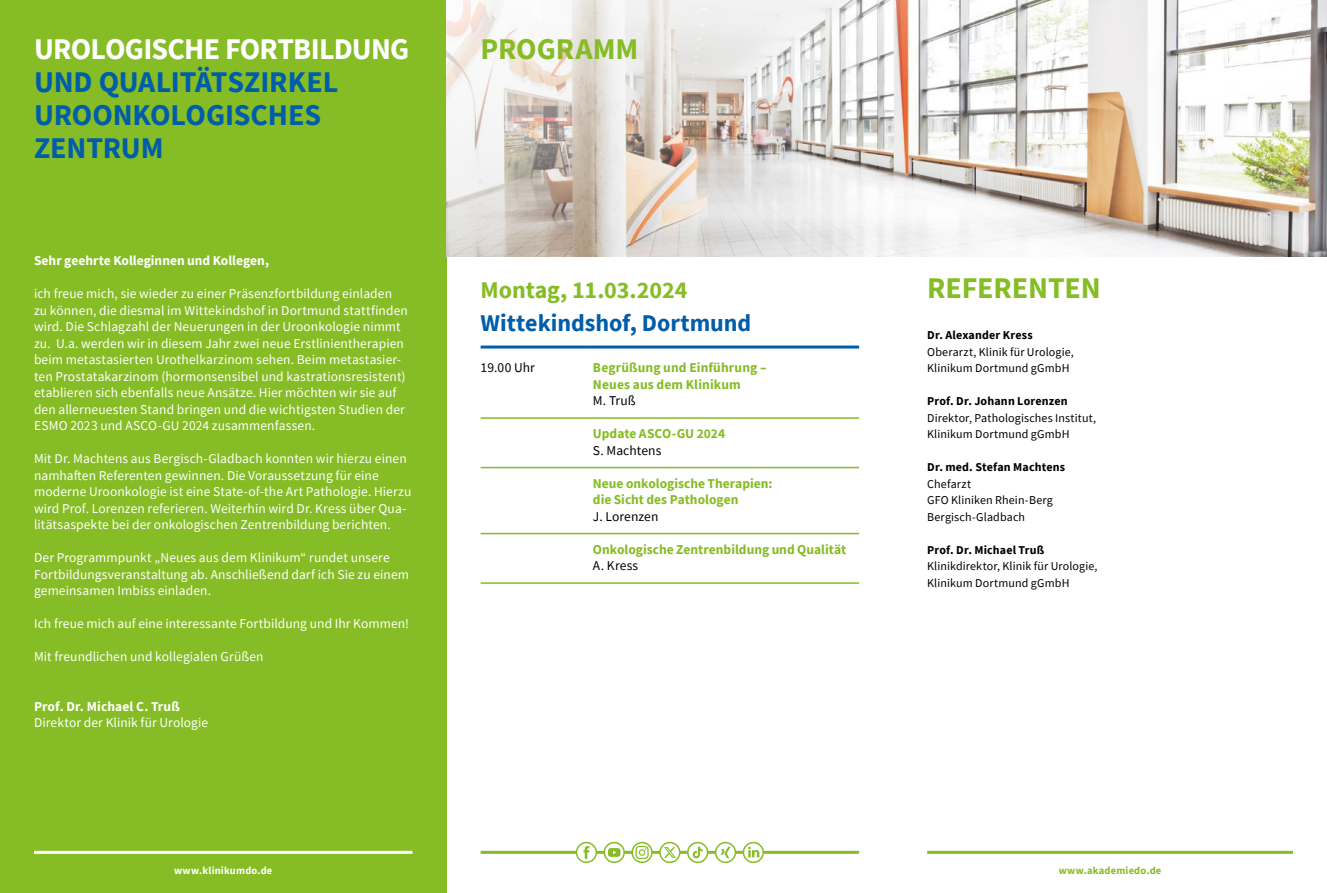
<style>
.page{position:relative;width:1327px;height:893px;background:#fff}
.page>*{position:absolute;margin:0;border:0;box-sizing:border-box;transform-origin:0 0}
.t1{font:700 30px/33px "Source Sans Pro";letter-spacing:-.005em;color:#005da9}
.t2{font:700 30px "Source Sans Pro";letter-spacing:-.025em;color:#fff}
.t3{font:700 30px "Source Sans Pro";letter-spacing:-.005em;color:#86bc25}
.t4{font:700 24px "Source Sans Pro";color:#005da9}
.t5{font:700 24px "Source Sans Pro";letter-spacing:-.005em;color:#86bc25}
.t6{font:13.5px/16.5px "Source Sans Pro";letter-spacing:.005em;color:#fff}
.t7{font:700 13.5px/16.5px "Source Sans Pro";color:#86bc25}
.t8{font:700 13.5px "Source Sans Pro";color:#fff}
.t9{font:13.5px "Source Sans Pro";letter-spacing:.005em;color:#000}
.t10{font:12px/16.5px "Source Sans Pro";letter-spacing:.01em;color:#000}
.t11{font:700 12px "Source Sans Pro";letter-spacing:.015em;color:#000}
.t12{font:700 10.5px "Source Sans Pro";letter-spacing:.02em;color:#fff}
.t13{font:700 10.5px "Source Sans Pro";letter-spacing:.02em;color:#86bc25}
</style>
<div class="page">
<div style="left:0;top:0;width:446px;height:893px;background:#86bc25"></div>
<hr style="left:34px;top:851px;width:378px;height:3px;background:#fff">
<hr style="left:927px;top:851px;width:366px;height:3px;background:#86bc25">
<hr style="left:480px;top:417px;width:107px;height:2px;background:#86bc25">
<hr style="left:587px;top:417px;width:272px;height:2px;background:#86bc25">
<hr style="left:480px;top:467px;width:107px;height:1px;background:#86bc25">
<hr style="left:587px;top:467px;width:272px;height:1px;background:#86bc25">
<hr style="left:480px;top:533px;width:107px;height:1px;background:#86bc25">
<hr style="left:587px;top:533px;width:272px;height:1px;background:#86bc25">
<hr style="left:480px;top:582px;width:107px;height:2px;background:#86bc25">
<hr style="left:587px;top:582px;width:272px;height:2px;background:#86bc25">
<hr style="left:480px;top:346px;width:107px;height:3px;background:#005da9">
<hr style="left:587px;top:346px;width:272px;height:3px;background:#005da9">
<img style="left:1118px;top:0;width:209px;height:257px">
<svg style="left:446px;top:0;width:672px;height:257px"></svg>
<hr style="left:480px;top:851px;width:379px;height:3px;background:#86bc25">
<div style="left:576px;top:843px;width:20px;height:19px;background:#fff;border-radius:50%"></div>
<div style="left:576px;top:842px;width:21px;height:21px;border:2px solid #86bc25;border-radius:50%"></div>
<svg style="left:583px;top:846px;width:6px;height:13px"></svg>
<svg style="left:604px;top:843px;width:20px;height:19px"></svg>
<div style="left:603px;top:842px;width:22px;height:21px;border:2px solid #86bc25;border-radius:50%"></div>
<svg style="left:608px;top:848px;width:12px;height:9px"></svg>
<svg style="left:632px;top:843px;width:20px;height:19px"></svg>
<div style="left:631px;top:842px;width:22px;height:21px;border:2px solid #86bc25;border-radius:50%"></div>
<svg style="left:635px;top:846px;width:13px;height:13px"></svg>
<svg style="left:743px;top:843px;width:20px;height:19px"></svg>
<div style="left:742px;top:842px;width:22px;height:21px;border:2px solid #86bc25;border-radius:50%"></div>
<svg style="left:748px;top:847px;width:11px;height:10px"></svg>
<div style="left:715px;top:843px;width:20px;height:19px;background:#fff;border-radius:50%"></div>
<div style="left:715px;top:842px;width:21px;height:21px;border:2px solid #86bc25;border-radius:50%"></div>
<svg style="left:720px;top:847px;width:10px;height:11px"></svg>
<svg style="left:688px;top:843px;width:19px;height:19px"></svg>
<div style="left:687px;top:842px;width:21px;height:21px;border:2px solid #86bc25;border-radius:50%"></div>
<svg style="left:691px;top:847px;width:11px;height:11px"></svg>
<svg style="left:660px;top:843px;width:20px;height:19px"></svg>
<div style="left:659px;top:842px;width:21px;height:21px;border:2px solid #86bc25;border-radius:50%"></div>
<svg style="left:664px;top:847px;width:12px;height:11px"></svg>
<h1 class="t2" style="left:34px;top:28px;width:377px">UROLOGISCHE FORTBILDUNG</h1>
<h1 class="t1" style="left:34px;top:65px;width:306px">UND QUALITÄTSZIRKEL<br>UROONKOLOGISCHES<br>ZENTRUM</h1>
<p class="t8" style="left:34px;top:251px;width:236px">Sehr geehrte Kolleginnen und Kollegen,</p>
<p class="t6" style="left:34px;top:285px;width:375px">ich freue mich, sie wieder zu einer Präsenzfortbildung einladen zu können, die diesmal im Wittekindshof in Dortmund stattfinden wird. Die Schlagzahl der Neuerungen in der Uroonkologie nimmt zu. U.a. werden wir in diesem Jahr zwei neue Erstlinientherapien beim metastasierten Urothelkarzinom sehen. Beim metastasier&shy;ten Prostatakarzinom (hormonsensibel und kastrationsresistent) etablieren sich ebenfalls neue Ansätze. Hier möchten wir sie auf den allerneuesten Stand bringen und die wichtigsten Studien der ESMO 2023 und ASCO-GU 2024 zusammenfassen.</p>
<p class="t6" style="left:34px;top:450px;width:379px">Mit Dr. Machtens aus Bergisch-Gladbach konnten wir hierzu einen namhaften Referenten gewinnen. Die Voraussetzung für eine moderne Uroonkologie ist eine State-of-the Art Pathologie. Hierzu wird Prof. Lorenzen referieren. Weiterhin wird Dr. Kress über Qua&shy;litätsaspekte bei der onkologischen Zentrenbildung berichten.</p>
<p class="t6" style="left:34px;top:549px;width:377px">Der Programmpunkt „Neues aus dem Klinikum“ rundet unsere<br>Fortbildungsveranstaltung ab. Anschließend darf ich Sie zu einem gemeinsamen Imbiss einladen.</p>
<p class="t6" style="left:34px;top:615px;width:377px">Ich freue mich auf eine interessante Fortbildung und Ihr Kommen!</p>
<p class="t6" style="left:34px;top:648px;width:231px">Mit freundlichen und kollegialen Grüßen</p>
<p class="t8" style="left:34px;top:697px;width:147px">Prof. Dr. Michael C. Truß</p>
<p class="t6" style="left:34px;top:714px;width:176px">Direktor der Klinik für Urologie</p>
<h1 class="t3" style="left:480px;top:28px;width:159px">PROGRAMM</h1>
<h2 class="t5" style="left:480px;top:274px;width:208px">Montag, 11.03.2024</h2>
<h2 class="t4" style="left:480px;top:307px;width:272px">Wittekindshof, Dortmund</h2>
<p class="t9" style="left:480px;top:359px;width:56px">19.00 Uhr</p>
<p class="t7" style="left:593px;top:359px;width:175px">Begrüßung und Einführung –<br>Neues aus dem Klinikum</p>
<p class="t9" style="left:593px;top:392px;width:44px">M. Truß</p>
<p class="t7" style="left:593px;top:425px;width:134px">Update ASCO-GU 2024</p>
<p class="t9" style="left:593px;top:442px;width:70px">S. Machtens</p>
<p class="t7" style="left:593px;top:475px;width:181px">Neue onkologische Therapien: die Sicht des Pathologen</p>
<p class="t9" style="left:593px;top:508px;width:67px">J. Lorenzen</p>
<p class="t7" style="left:593px;top:541px;width:255px">Onkologische Zentrenbildung und Qualität</p>
<p class="t9" style="left:593px;top:557px;width:47px">A. Kress</p>
<h1 class="t3" style="left:927px;top:268px;width:175px">REFERENTEN</h1>
<p class="t11" style="left:927px;top:327px;width:107px">Dr. Alexander Kress</p>
<p class="t10" style="left:927px;top:343px;width:148px">Oberarzt, Klinik für Urologie,<br>Klinikum Dortmund gGmbH</p>
<p class="t11" style="left:927px;top:393px;width:142px">Prof. Dr. Johann Lorenzen</p>
<p class="t10" style="left:927px;top:409px;width:170px">Direktor, Pathologisches Institut,<br>Klinikum Dortmund gGmbH</p>
<p class="t11" style="left:927px;top:459px;width:139px">Dr. med. Stefan Machtens</p>
<p class="t10" style="left:927px;top:475px;width:127px">Chefarzt<br>GFO Kliniken Rhein-Berg<br>Bergisch-Gladbach</p>
<p class="t11" style="left:927px;top:542px;width:119px">Prof. Dr. Michael Truß</p>
<p class="t10" style="left:927px;top:558px;width:172px">Klinikdirektor, Klinik für Urologie,<br>Klinikum Dortmund gGmbH</p>
<p class="t12" style="left:174px;top:864px;width:100px">www.klinikumdo.de</p>
<p class="t13" style="left:1058px;top:864px;width:104px">www.akademiedo.de</p>
</div>
